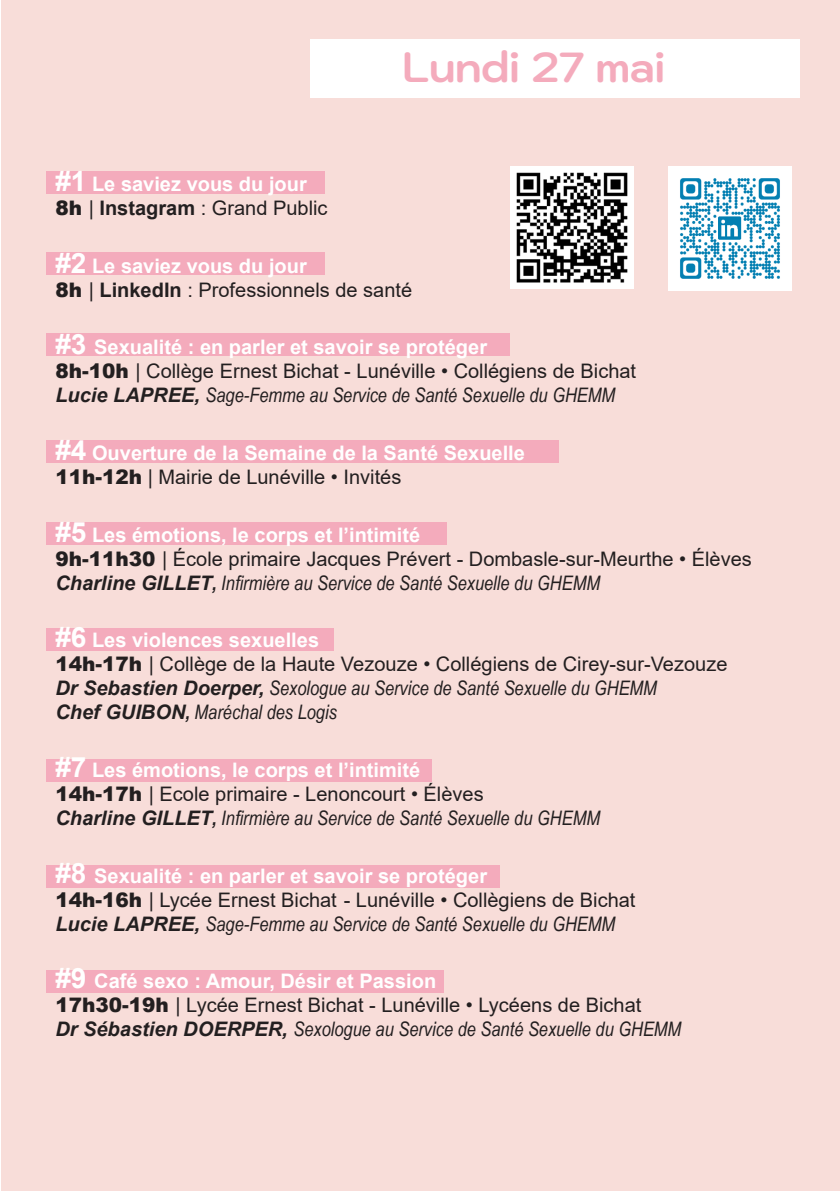
<style>
.page{position:relative;width:840px;height:1191px;background:#fff}
.page>*{position:absolute;margin:0;border:0;box-sizing:border-box;transform-origin:0 0}
.t1{font:700 42px "Kodchasan";color:#f4abbc}
.t2{font:20px "Arial";color:#231f20}
.t3{font:italic 20px "Arial Narrow";color:#231f20}
.t4{font:700 20px "Arial";color:#fff}
.s1{font-size:28px}
.s2{font-weight:900}
.s3{font-weight:700}
.s4{font-family:"Arial";font-weight:700}
</style>
<div class="page">
<div style="left:1px;top:0;width:838px;height:1191px;background:#f8ddd9"></div>
<div style="left:310px;top:39px;width:489px;height:59px;background:#fff"></div>
<div style="left:46px;top:171px;width:278px;height:23px;background:#f4abbc"></div>
<div style="left:46px;top:252px;width:278px;height:23px;background:#f4abbc"></div>
<div style="left:46px;top:333px;width:463px;height:23px;background:#f4abbc"></div>
<div style="left:46px;top:439px;width:512px;height:23px;background:#f4abbc"></div>
<div style="left:46px;top:522px;width:400px;height:23px;background:#f4abbc"></div>
<div style="left:46px;top:628px;width:287px;height:23px;background:#f4abbc"></div>
<div style="left:46px;top:758px;width:385px;height:23px;background:#f4abbc"></div>
<div style="left:46px;top:865px;width:453px;height:23px;background:#f4abbc"></div>
<div style="left:46px;top:969px;width:397px;height:23px;background:#f4abbc"></div>
<img style="left:510px;top:167px;width:122px;height:122px">
<img style="left:668px;top:167px;width:123px;height:123px">
<p class="t1" style="left:402px;top:43px;width:264px">Lundi 27 mai</p>
<p class="t4" style="left:55px;top:170px;width:253px"><span class="s1">#1</span> Le saviez vous du jour</p>
<p class="t2" style="left:55px;top:194px;width:273px"><span class="s2">8h</span> | <span class="s3">Instagram</span> : Grand Public</p>
<p class="t4" style="left:55px;top:252px;width:253px"><span class="s1">#2</span> Le saviez vous du jour</p>
<p class="t2" style="left:55px;top:276px;width:358px"><span class="s2">8h</span> | <span class="s3">LinkedIn</span> : Professionnels de santé</p>
<p class="t4" style="left:55px;top:333px;width:433px"><span class="s1">#3</span> Sexualité : en parler et savoir se protéger</p>
<p class="t2" style="left:55px;top:358px;width:582px"><span class="s2">8h-10h</span> | Collège Ernest Bichat - Lunéville • Collégiens de Bichat</p>
<p class="t3" style="left:55px;top:381px;width:561px"><span class="s4">Lucie LAPREE,</span> Sage-Femme au Service de Santé Sexuelle du GHEMM</p>
<p class="t4" style="left:55px;top:439px;width:471px"><span class="s1">#4</span> Ouverture de la Semaine de la Santé Sexuelle</p>
<p class="t2" style="left:55px;top:463px;width:347px"><span class="s2">11h-12h</span> | Mairie de Lunéville • Invités</p>
<p class="t4" style="left:55px;top:520px;width:366px"><span class="s1">#5</span> Les émotions, le corps et l’intimité</p>
<p class="t2" style="left:55px;top:545px;width:697px"><span class="s2">9h-11h30</span> | École primaire Jacques Prévert - Dombasle-sur-Meurthe • Élèves</p>
<p class="t3" style="left:55px;top:569px;width:546px"><span class="s4">Charline GILLET</span><span class="s3">,</span> Infirmière au Service de Santé Sexuelle du GHEMM</p>
<p class="t4" style="left:55px;top:626px;width:265px"><span class="s1">#6</span> Les violences sexuelles</p>
<p class="t2" style="left:55px;top:650px;width:673px"><span class="s2">14h-17h</span> | Collège de la Haute Vezouze • Collégiens de Cirey-sur-Vezouze</p>
<p class="t3" style="left:55px;top:674px;width:602px"><span class="s4">Dr Sebastien Doerper,</span> Sexologue au Service de Santé Sexuelle du GHEMM</p>
<p class="t3" style="left:55px;top:698px;width:283px"><span class="s4">Chef GUIBON</span><span class="s3">,</span> Maréchal des Logis</p>
<p class="t4" style="left:55px;top:756px;width:366px"><span class="s1">#7</span> Les émotions, le corps et l’intimité</p>
<p class="t2" style="left:55px;top:780px;width:429px"><span class="s2">14h-17h</span> | Ecole primaire - Lenoncourt • Élèves</p>
<p class="t3" style="left:55px;top:804px;width:546px"><span class="s4">Charline GILLET</span><span class="s3">,</span> Infirmière au Service de Santé Sexuelle du GHEMM</p>
<p class="t4" style="left:55px;top:861px;width:433px"><span class="s1">#8</span> Sexualité : en parler et savoir se protéger</p>
<p class="t2" style="left:55px;top:886px;width:581px"><span class="s2">14h-16h</span> | Lycée Ernest Bichat - Lunéville • Collègiens de Bichat</p>
<p class="t3" style="left:55px;top:909px;width:561px"><span class="s4">Lucie LAPREE,</span> Sage-Femme au Service de Santé Sexuelle du GHEMM</p>
<p class="t4" style="left:55px;top:967px;width:382px"><span class="s1">#9</span> Café sexo : Amour, Désir et Passion</p>
<p class="t2" style="left:55px;top:991px;width:587px"><span class="s2">17h30-19h</span> | Lycée Ernest Bichat - Lunéville • Lycéens de Bichat</p>
<p class="t3" style="left:55px;top:1015px;width:627px"><span class="s4">Dr Sébastien DOERPER,</span> Sexologue au Service de Santé Sexuelle du GHEMM</p>
</div>
